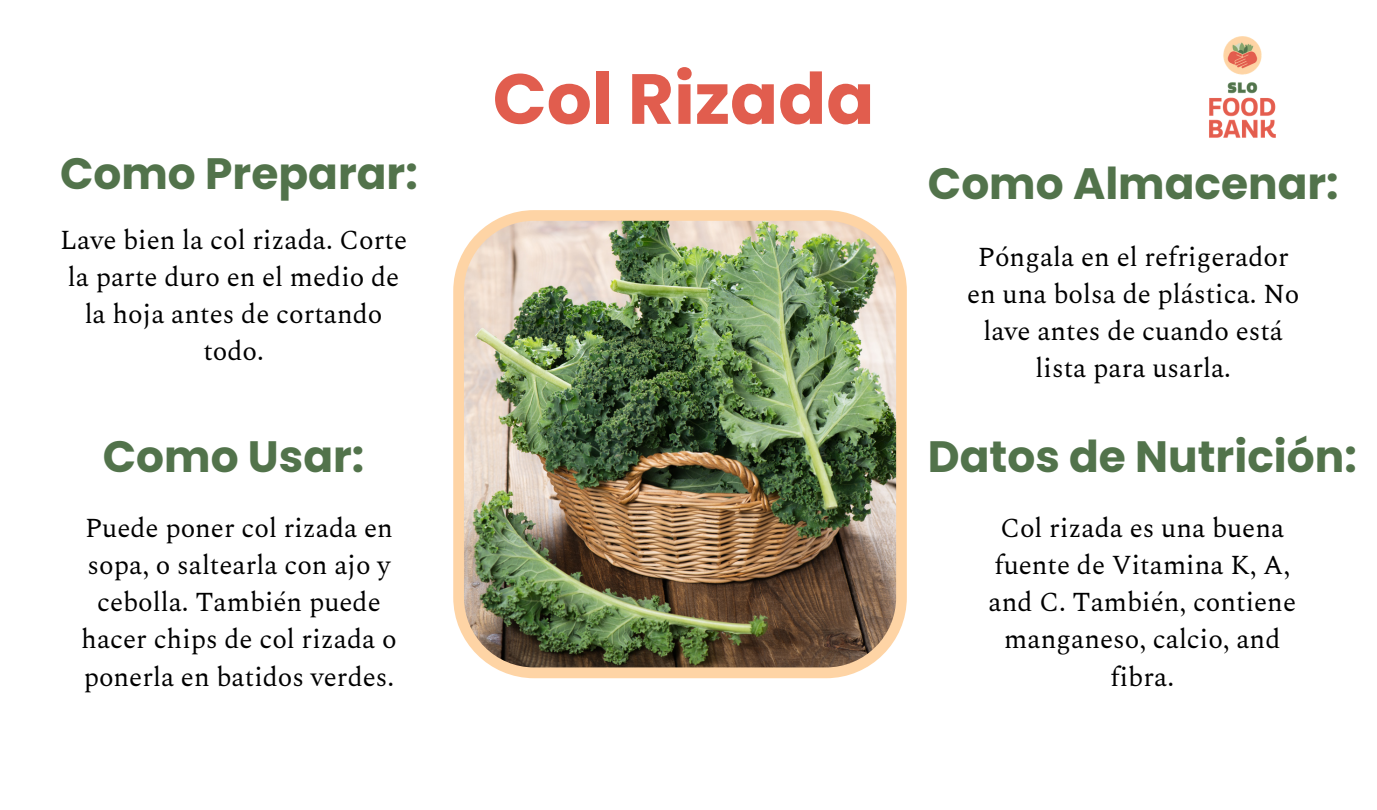
<style>
.page{position:relative;width:1377px;height:810px;background:#fff}
.page>*{position:absolute;margin:0;border:0;box-sizing:border-box;transform-origin:0 0}
.t1{font:700 70.88px "Poppins";color:#e15d4e}
.t2{font:700 43.88px "Poppins";color:#52734b}
.t3{font:27px "Spectral";color:#000}
</style>
<div class="page">
<img style="left:1209px;top:36px;width:67px;height:102px">
<img style="left:453px;top:210px;width:454px;height:468px">
<p class="t2" style="left:60px;top:143px;width:359px">Como Preparar:</p>
<p class="t3" style="left:60px;top:220px;width:348px">Lave bien la col rizada. Corte</p>
<p class="t3" style="left:68px;top:257px;width:333px">la parte duro en el medio de</p>
<p class="t3" style="left:85px;top:294px;width:299px">la hoja antes de cortando</p>
<p class="t3" style="left:203px;top:332px;width:62px">todo.</p>
<p class="t2" style="left:103px;top:426px;width:263px">Como Usar:</p>
<p class="t3" style="left:85px;top:508px;width:309px">Puede poner col rizada en</p>
<p class="t3" style="left:88px;top:546px;width:304px">sopa, o saltearla con ajo y</p>
<p class="t3" style="left:97px;top:583px;width:285px">cebolla. También puede</p>
<p class="t3" style="left:81px;top:620px;width:317px">hacer chips de col rizada o</p>
<p class="t3" style="left:84px;top:657px;width:312px">ponerla en batidos verdes.</p>
<p class="t1" style="left:493px;top:49px;width:383px">Col Rizada</p>
<p class="t2" style="left:928px;top:153px;width:412px">Como Almacenar:</p>
<p class="t3" style="left:978px;top:237px;width:312px">Póngala en el refrigerador</p>
<p class="t3" style="left:967px;top:275px;width:334px">en una bolsa de plástica. No</p>
<p class="t3" style="left:983px;top:312px;width:301px">lave antes de cuando está</p>
<p class="t3" style="left:1036px;top:349px;width:197px">lista para usarla.</p>
<p class="t2" style="left:928px;top:426px;width:430px">Datos de Nutrición:</p>
<p class="t3" style="left:1000px;top:508px;width:285px">Col rizada es una buena</p>
<p class="t3" style="left:994px;top:546px;width:297px">fuente de Vitamina K, A,</p>
<p class="t3" style="left:989px;top:583px;width:309px">and C. También, contiene</p>
<p class="t3" style="left:1004px;top:620px;width:278px">manganeso, calcio, and</p>
<p class="t3" style="left:1111px;top:657px;width:65px">fibra.</p>
</div>
